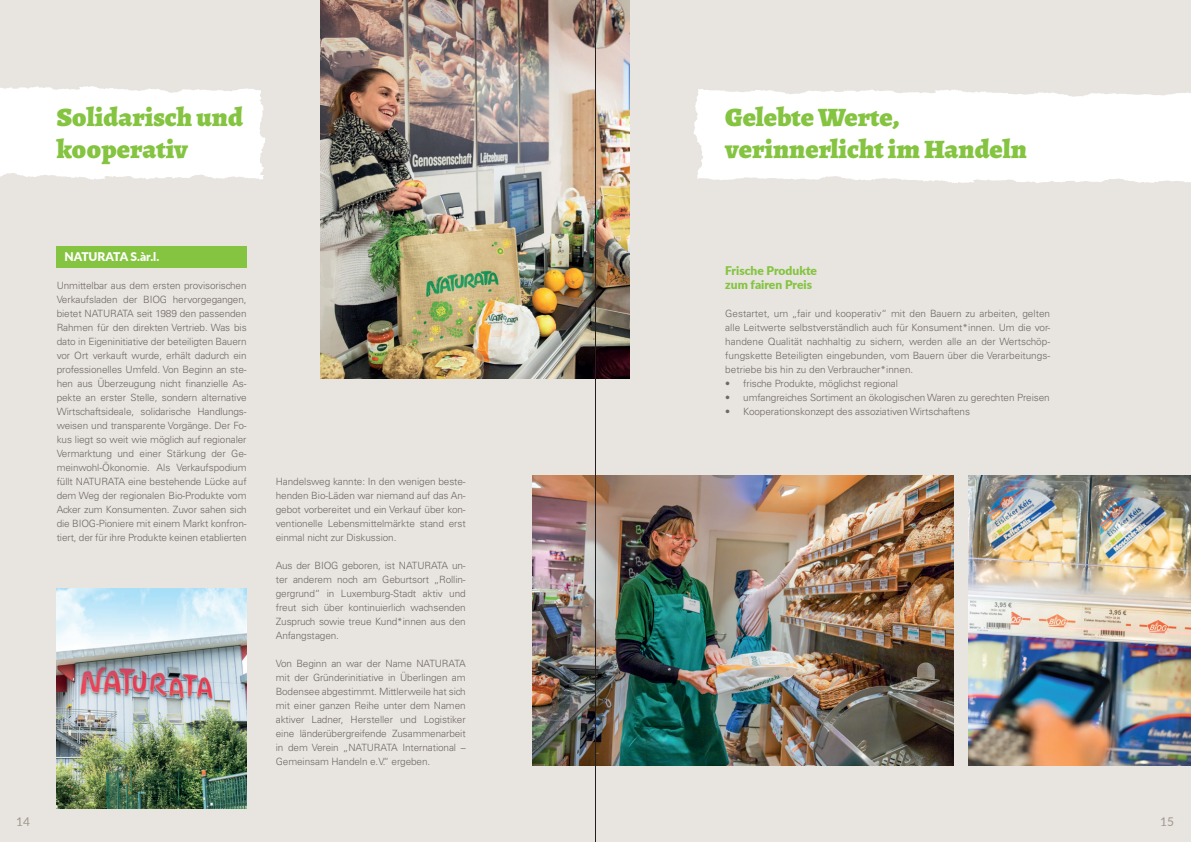
<style>
.page{position:relative;width:1191px;height:842px;background:#e8e4e0}
.page>*{position:absolute;margin:0;border:0;box-sizing:border-box;transform-origin:0 0}
.t1{font:900 26.5px/32px "Alegreya";color:#84c440;scale:1.05 1}
.t2{font:900 12px/14px "Lato";color:#84c440}
.t3{font:900 12px "Lato";color:#fff}
.t4{font:12px "Lato";color:#a1988e}
.t5{font:300 10px/14px "Univers LT Std";letter-spacing:-.01em;color:#6f6963;text-align:justify}
</style>
<div class="page">
<svg style="left:0;top:86px;width:265px;height:94px;background:#fdfcfc"></svg>
<svg style="left:694px;top:89px;width:497px;height:94px;background:#fdfcfc"></svg>
<div style="left:57px;top:246px;width:190px;height:21px;background:#84c440"></div>
<img style="left:57px;top:588px;width:190px;height:220px">
<img style="left:320px;top:0;width:309px;height:379px">
<img style="left:532px;top:475px;width:421px;height:290px">
<img style="left:969px;top:475px;width:222px;height:290px">
<hr style="left:595px;top:0;width:1px;height:842px;background:#231f20">
<h1 class="t1" style="left:57px;top:100px;width:179px">Solidarisch und kooperativ</h1>
<h1 class="t1" style="left:725px;top:100px;width:289px">Gelebte Werte, verinnerlicht im Handeln</h1>
<p class="t3" style="left:64px;top:247px;width:96px">NATURATA S.àr.l.</p>
<p class="t5" style="left:57px;top:278px;width:191px">Unmittelbar aus dem ersten provisorischen Verkaufsladen der BIOG hervorgegangen, bietet NATURATA seit 1989 den passenden Rahmen für den direkten Vertrieb. Was bis dato in Eigeninitiative der beteiligten Bauern vor Ort verkauft wurde, erhält dadurch ein professionelles Umfeld. Von Beginn an ste&shy;hen aus Überzeugung nicht finanzielle As&shy;pekte an erster Stelle, sondern alternative Wirtschaftsideale, solidarische Handlungs&shy;weisen und transparente Vorgänge. Der Fo&shy;kus liegt so weit wie möglich auf regionaler Vermarktung und einer Stärkung der Ge&shy;meinwohl-Ökonomie. Als Verkaufspodium füllt NATURATA eine bestehende Lücke auf dem Weg der regionalen Bio-Produkte vom Acker zum Konsumenten. Zuvor sahen sich die BIOG-Pioniere mit einem Markt konfron&shy;tiert, der für ihre Produkte keinen etablierten</p>
<p class="t5" style="left:276px;top:474px;width:191px">Handelsweg kannte: In den wenigen beste&shy;henden Bio-Läden war niemand auf das An&shy;gebot vorbereitet und ein Verkauf über kon&shy;ventionelle Lebensmittelmärkte stand erst einmal nicht zur Diskussion.</p>
<p class="t5" style="left:276px;top:558px;width:191px">Aus der BIOG geboren, ist NATURATA un&shy;ter anderem noch am Geburtsort „Rollin&shy;gergrund“ in Luxemburg-Stadt aktiv und freut sich über kontinuierlich wachsenden Zuspruch sowie treue Kund*innen aus den Anfangstagen.</p>
<p class="t5" style="left:276px;top:656px;width:191px">Von Beginn an war der Name NATURATA mit der Gründerinitiative in Überlingen am Bodensee abgestimmt. Mittlerweile hat sich mit einer ganzen Reihe unter dem Namen aktiver Ladner, Hersteller und Logistiker eine länderübergreifende Zusammenarbeit in dem Verein „NATURATA International – Gemeinsam Handeln e.V.“ ergeben.</p>
<p class="t2" style="left:725px;top:263px;width:93px">Frische Produkte zum fairen Preis</p>
<p class="t5" style="left:725px;top:306px;width:326px">Gestartet, um „fair und kooperativ“ mit den Bauern zu arbeiten, gelten alle Leitwerte selbstverständlich auch für Konsument*innen. Um die vor&shy;handene Qualität nachhaltig zu sichern, werden alle an der Wertschöp&shy;fungskette Beteiligten eingebunden, vom Bauern über die Verarbeitungs&shy;betriebe bis hin zu den Verbraucher*innen.</p>
<p class="t5" style="left:725px;top:376px;width:174px">• frische Produkte, möglichst regional</p>
<p class="t5" style="left:725px;top:390px;width:326px">• umfangreiches Sortiment an ökologischen Waren zu gerechten Preisen</p>
<p class="t5" style="left:725px;top:404px;width:246px">• Kooperationskonzept des assoziativen Wirtschaftens</p>
<p class="t4" style="left:16px;top:813px;width:15px">14</p>
<p class="t4" style="left:1160px;top:813px;width:15px">15</p>
</div>
